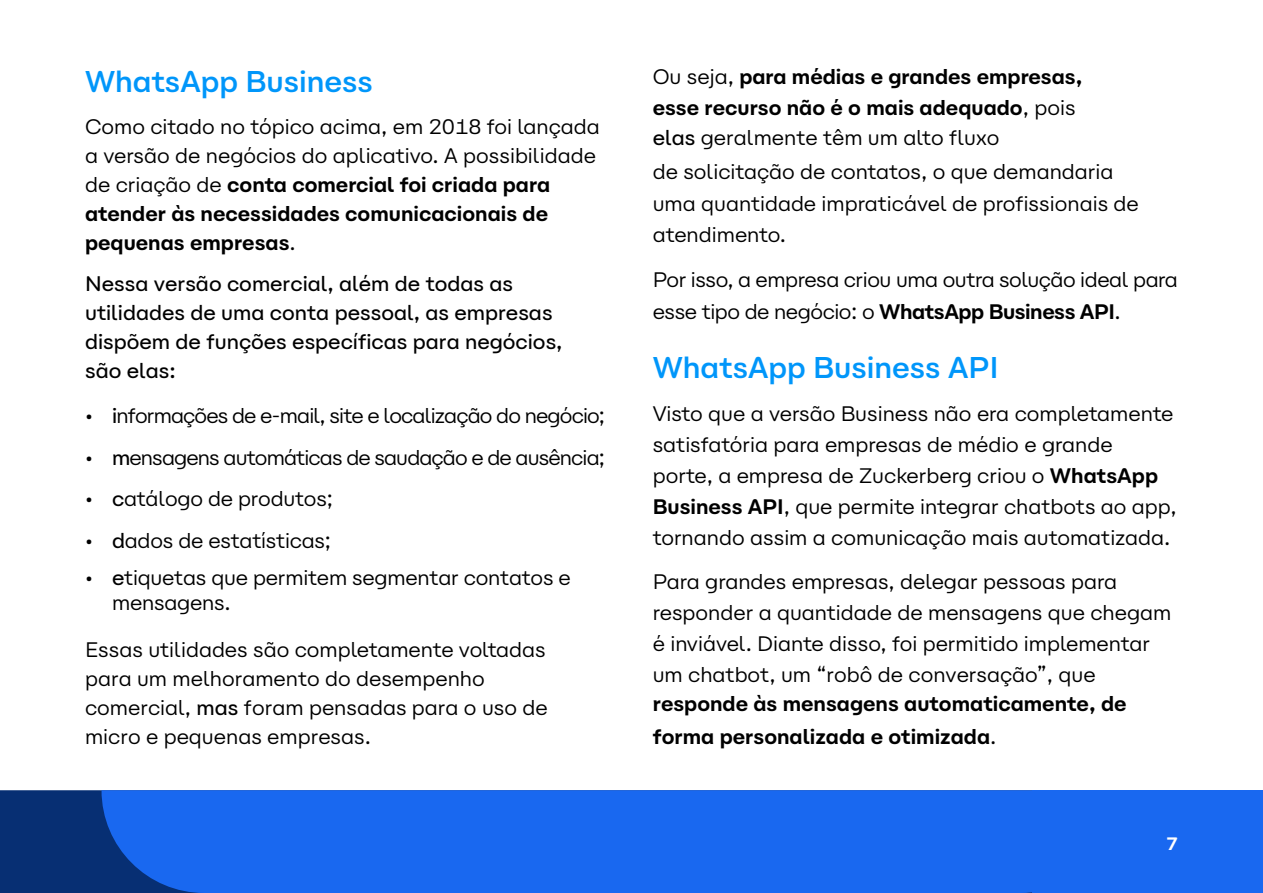
<style>
.page{position:relative;width:1263px;height:893px;background:#fff}
.page>*{position:absolute;margin:0;border:0;box-sizing:border-box;transform-origin:0 0}
.t1{font:600 30px "Carbona";color:#0096fa}
.t2{font:21px/29px "Carbona";color:#000}
.t3{font:700 21px/31.8px "Carbona";color:#000}
.t4{font:500 21px/29px "Carbona";color:#000}
.t5{font:21px "Carbona";letter-spacing:-.04em;color:#000}
.t6{font:21px/31.8px "Carbona";letter-spacing:-.02em;color:#000}
.t7{font:700 18px "Carbona";color:#fff}
.s1{font-weight:700}
.s2{font-weight:500}
.s3{font-weight:400}
</style>
<div class="page">
<div style="left:0;top:790px;width:102px;height:103px;background:#072f73"></div>
<div style="left:102px;top:790px;width:930px;height:103px;background:#1968f0"></div>
<div style="left:1032px;top:790px;width:231px;height:103px;background:#1968f0"></div>
<h1 class="t1" style="left:85px;top:56px;width:289px">WhatsApp Business</h1>
<p class="t2" style="left:85px;top:109px;width:516px">Como citado no tópico acima, em 2018 foi lançada a versão de negócios do aplicativo. A possibilidade de criação de <span class="s1">conta comercial foi criada para atender às necessidades comunicacionais de pequenas empresas</span>.</p>
<p class="t4" style="left:85px;top:269px;width:479px">Nessa versão comercial, além de todas as utilidades de uma conta pessoal, as empresas dispõem de funções específicas para negócios, são elas:</p>
<p class="t5" style="left:85px;top:398px;width:522px">• <span class="s2">i</span>nformações de e-mail, site e localização do negócio;</p>
<p class="t5" style="left:85px;top:439px;width:522px">• <span class="s2">m</span>ensagens automáticas de saudação e de ausência;</p>
<p class="t2" style="left:85px;top:482px;width:249px">• <span class="s2">c</span>atálogo de produtos;</p>
<p class="t2" style="left:85px;top:523px;width:248px">• <span class="s2">d</span>ados de estatísticas;</p>
<p class="t2" style="left:112px;top:563px;width:460px;line-height:24.6px;text-indent:-27px">• <span class="s2">e</span>tiquetas que permitem segmentar contatos e mensagens.</p>
<p class="t2" style="left:85px;top:633px;width:464px">Essas utilidades são completamente voltadas para um melhoramento do desempenho comercial, <span class="s2">mas</span> foram pensadas para o uso de micro e pequenas empresas.</p>
<p class="t3" style="left:653px;top:58px;width:431px"><span class="s3">Ou seja,</span> para médias e grandes empresas, esse recurso não é o mais adequado<span class="s3">, pois</span></p>
<p class="t2" style="left:653px;top:118px;width:462px;line-height:34.2px"><span class="s2">elas</span> geralmente têm um alto fluxo<br>de solicitação de contatos, o que demandaria</p>
<p class="t2" style="left:653px;top:185px;width:488px;line-height:31.8px">uma quantidade impraticável de profissionais de atendimento.</p>
<p class="t6" style="left:653px;top:261px;width:527px">Por isso, a empresa criou uma outra solução ideal para esse tipo de negócio: o <span class="s1">WhatsApp Business API</span>.</p>
<h1 class="t1" style="left:653px;top:341px;width:347px">WhatsApp Business API</h1>
<p class="t2" style="left:653px;top:396px;width:525px;line-height:31px">Visto que a versão Business não era completamente satisfatória para empresas de médio e grande porte, a empresa de Zuckerberg criou o <span class="s1">WhatsApp Business API</span>, que permite integrar chatbots ao app, tornando assim a comunicação mais automatizada.</p>
<p class="t2" style="left:653px;top:564px;width:520px;line-height:31px">Para grandes empresas, delegar pessoas para responder a quantidade de mensagens que chegam é inviável. Diante disso, foi permitido implementar um chatbot, um “robô de conversação”, que</p>
<p class="t3" style="left:653px;top:684px;width:475px;line-height:33.5px">responde às mensagens automaticamente, de forma personalizada e otimizada<span class="s3">.</span></p>
<p class="t7" style="left:1166px;top:828px;width:13px">7</p>
</div>
